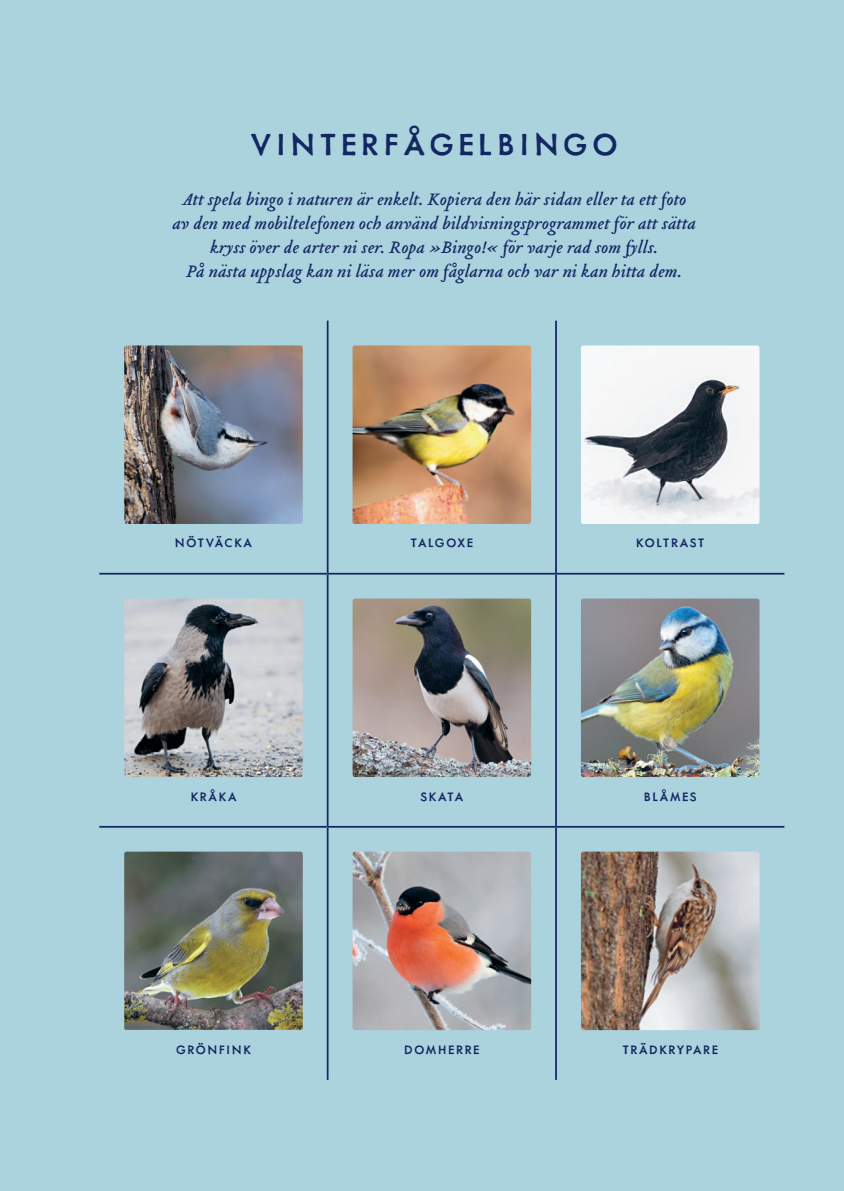
<style>
.page{position:relative;width:844px;height:1191px;background:#fff}
.page>*{position:absolute;margin:0;border:0;box-sizing:border-box;transform-origin:0 0}
.t1{font:500 35px "Metallophile Sp 8";letter-spacing:.125em;color:#132762}
.t2{font:italic 18.38px/24.2px "Tribute OT";color:#132762;text-align:center}
.t3{font:500 14px "Metallophile Sp 8";letter-spacing:.1em;color:#132762}
</style>
<div class="page">
<div style="left:0;top:0;width:843px;height:1191px;background:#abd3de"></div>
<hr style="left:327px;top:321px;width:1px;height:252px;background:#132762">
<hr style="left:555px;top:321px;width:1px;height:252px;background:#132762">
<hr style="left:99px;top:573px;width:228px;height:1px;background:#132762">
<hr style="left:327px;top:573px;width:229px;height:1px;background:#132762">
<hr style="left:327px;top:574px;width:1px;height:252px;background:#132762">
<hr style="left:556px;top:573px;width:228px;height:1px;background:#132762">
<hr style="left:555px;top:574px;width:1px;height:252px;background:#132762">
<hr style="left:99px;top:826px;width:228px;height:1px;background:#132762">
<hr style="left:327px;top:826px;width:229px;height:1px;background:#132762">
<hr style="left:327px;top:827px;width:1px;height:252px;background:#132762">
<hr style="left:556px;top:826px;width:228px;height:1px;background:#132762">
<hr style="left:555px;top:827px;width:1px;height:252px;background:#132762">
<img style="left:124px;top:345px;width:179px;height:179px">
<img style="left:352px;top:345px;width:179px;height:179px">
<img style="left:580px;top:345px;width:179px;height:179px">
<img style="left:124px;top:598px;width:179px;height:179px">
<img style="left:352px;top:598px;width:179px;height:179px">
<img style="left:580px;top:598px;width:179px;height:179px">
<img style="left:124px;top:851px;width:179px;height:178px">
<img style="left:352px;top:851px;width:179px;height:179px">
<img style="left:580px;top:851px;width:179px;height:179px">
<h1 class="t1" style="left:250px;top:123px;width:47px">VINTER</h1>
<h1 class="t1" style="left:383px;top:123px;width:236px">FÅGELBINGO</h1>
<p class="t2" style="left:172px;top:187px;width:525px">Att spela bingo i naturen är enkelt. Kopiera den här sidan eller ta ett foto av den med mobiltelefonen och använd bildvisningsprogrammet för att sätta kryss över de arter ni ser. Ropa »Bingo!« för varje rad som fylls.<br>På nästa uppslag kan ni läsa mer om fåglarna och var ni kan hitta dem.</p>
<p class="t3" style="left:175px;top:535px;width:79px">NÖTVÄCKA</p>
<p class="t3" style="left:410px;top:535px;width:63px">TALGOXE</p>
<p class="t3" style="left:635px;top:535px;width:69px">KOLTRAST</p>
<p class="t3" style="left:190px;top:788px;width:48px">KRÅKA</p>
<p class="t3" style="left:420px;top:788px;width:44px">SKATA</p>
<p class="t3" style="left:643px;top:788px;width:54px">BLÅMES</p>
<p class="t3" style="left:176px;top:1040px;width:76px">GRÖNFIN K</p>
<p class="t3" style="left:404px;top:1040px;width:53px">DOMHERRE</p>
<p class="t3" style="left:622px;top:1040px;width:89px">TRÄDKRYPARE</p>
</div>
